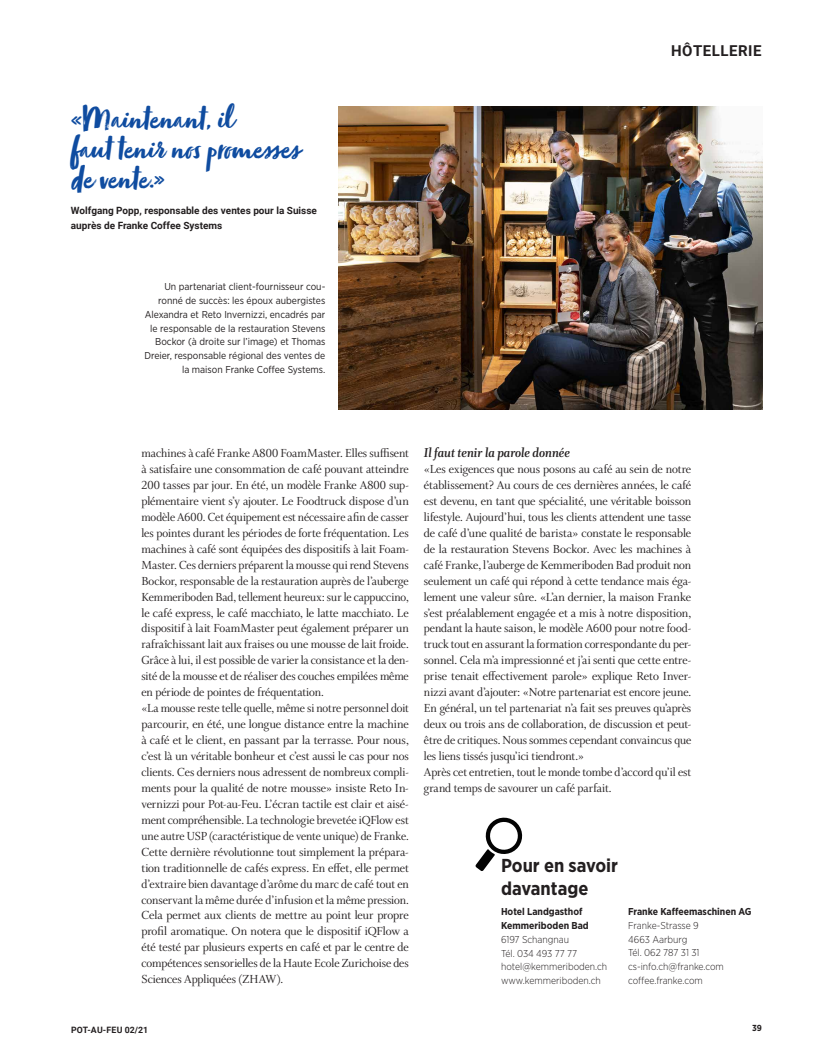
<style>
.page{position:relative;width:815px;height:1063px;background:#fff}
.page>*{position:absolute;margin:0;border:0;box-sizing:border-box;transform-origin:0 0}
.t1{font:33.75px/30px "Zooja Pro";color:#0f4ca0}
.t2{font:700 18.75px/22.5px "Gotham Narrow";color:#231f20}
.t3{font:700 15px "Roboto";letter-spacing:.035em;color:#231f20}
.t4{font:italic 700 13.75px "Whitman Display";color:#231f20}
.t5{font:12.5px/16px "Whitman Display";letter-spacing:-.005em;color:#231f20}
.t6{font:10px/13.8px "Gotham Narrow";color:#231f20;text-align:right}
.t7{font:300 10px/13.8px "Gotham Narrow";color:#231f20}
.t8{font:700 10px/15px "Roboto";color:#231f20}
.t9{font:700 10px/13.8px "Gotham Narrow";color:#231f20}
.t10{font:700 8.75px "Roboto";letter-spacing:.025em;color:#231f20}
.t11{font:700 8.75px "Gotham Narrow";color:#231f20}
</style>
<div class="page">
<img style="left:338px;top:106px;width:425px;height:303px">
<svg style="left:476px;top:818px;width:46px;height:53px"></svg>
<h1 class="t1" style="left:71px;top:108px;width:229px">«Maintenant, il<br>faut tenir nos promesses de vente.»</h1>
<p class="t8" style="left:71px;top:202px;width:248px">Wolfgang Popp, responsable des ventes pour la Suisse auprès de Franke Coffee Systems</p>
<p class="t6" style="left:144px;top:280px;width:182px">Un partenariat client-fournisseur cou&shy;ronné de succès: les époux aubergistes Alexandra et Reto Invernizzi, encadrés par le responsable de la restauration Stevens Bockor (à droite sur l’image) et Thomas Dreier, responsable régional des ventes de la maison Franke Coffee Systems.</p>
<p class="t3" style="left:671px;top:41px;width:92px">HÔTELLERIE</p>
<p class="t5" style="left:141px;top:445px;width:269px">machines à café Franke A800 FoamMaster. Elles suffisent à satisfaire une consommation de café pouvant atteindre 200 tasses par jour. En été, un modèle Franke A800 sup&shy;plémentaire vient s’y ajouter. Le Foodtruck dispose d’un modèle A600. Cet équipement est nécessaire afin de casser les pointes durant les périodes de forte fréquentation. Les machines à café sont équipées des dispositifs à lait Foam-Master. Ces derniers préparent la mousse qui rend Stevens Bockor, responsable de la restauration auprès de l’auberge Kemmeriboden Bad, tellement heureux: sur le cappuccino, le café express, le café macchiato, le latte macchiato. Le dispositif à lait FoamMaster peut également préparer un rafraîchissant lait aux fraises ou une mousse de lait froide.<br>Grâce à lui, il est possible de varier la consistance et la den&shy;sité de la mousse et de réaliser des couches empilées même en période de pointes de fréquentation.<br>«La mousse reste telle quelle, même si notre personnel doit parcourir, en été, une longue distance entre la machine à café et le client, en passant par la terrasse. Pour nous, c’est là un véritable bonheur et c’est aussi le cas pour nos clients. Ces derniers nous adressent de nombreux compli&shy;ments pour la qualité de notre mousse» insiste Reto In&shy;vernizzi pour Pot-au-Feu. L’écran tactile est clair et aisé&shy;ment compréhensible. La technologie brevetée iQFlow est une autre USP (caractéristique de vente unique) de Franke.<br>Cette dernière révolutionne tout simplement la prépara&shy;tion traditionnelle de cafés express. En effet, elle permet d’extraire bien davantage d’arôme du marc de café tout en conservant la même durée d’infusion et la même pression.<br>Cela permet aux clients de mettre au point leur propre profil aromatique. On notera que le dispositif iQFlow a été testé par plusieurs experts en café et par le centre de compétences sensorielles de la Haute Ecole Zurichoise des Sciences Appliquées (ZHAW).</p>
<p class="t4" style="left:424px;top:445px;width:148px">Il faut tenir la parole donnée</p>
<p class="t5" style="left:424px;top:461px;width:269px">«Les exigences que nous posons au café au sein de notre établissement? Au cours de ces dernières années, le café est devenu, en tant que spécialité, une véritable boisson lifestyle. Aujourd’hui, tous les clients attendent une tasse de café d’une qualité de barista» constate le responsable de la restauration Stevens Bockor. Avec les machines à café Franke, l’auberge de Kemmeriboden Bad produit non seulement un café qui répond à cette tendance mais éga&shy;lement une valeur sûre. «L’an dernier, la maison Franke s’est préalablement engagée et a mis à notre disposition, pendant la haute saison, le modèle A600 pour notre food&shy;truck tout en assurant la formation correspondante du per&shy;sonnel. Cela m’a impressionné et j’ai senti que cette entre&shy;prise tenait effectivement parole» explique Reto Inver&shy;nizzi avant d’ajouter: «Notre partenariat est encore jeune.<br>En général, un tel partenariat n’a fait ses preuves qu’après deux ou trois ans de collaboration, de discussion et peut&shy;être de critiques. Nous sommes cependant convaincus que les liens tissés jusqu’ici tiendront.»<br>Après cet entretien, tout le monde tombe d’accord qu’il est grand temps de savourer un café parfait.</p>
<h2 class="t2" style="left:501px;top:854px;width:119px">Pour en savoir davantage</h2>
<p class="t9" style="left:501px;top:905px;width:89px">Hotel Landgasthof<br>Kemmeriboden Bad</p>
<p class="t7" style="left:501px;top:932px;width:108px">6197 Schangnau<br>Tél. 034 493 77 77 hotel@kemmeriboden.ch www.kemmeriboden.ch</p>
<p class="t9" style="left:628px;top:905px;width:125px">Franke Kaffeemaschinen AG</p>
<p class="t7" style="left:628px;top:918px;width:97px">Franke-Strasse 9<br>4663 Aarburg<br>Tél. 062 787 31 31 cs-info.ch@franke.com coffee.franke.com</p>
<p class="t10" style="left:71px;top:1024px;width:79px">POT-AU-FEU 02/21</p>
<p class="t11" style="left:752px;top:1022px;width:11px">39</p>
</div>
